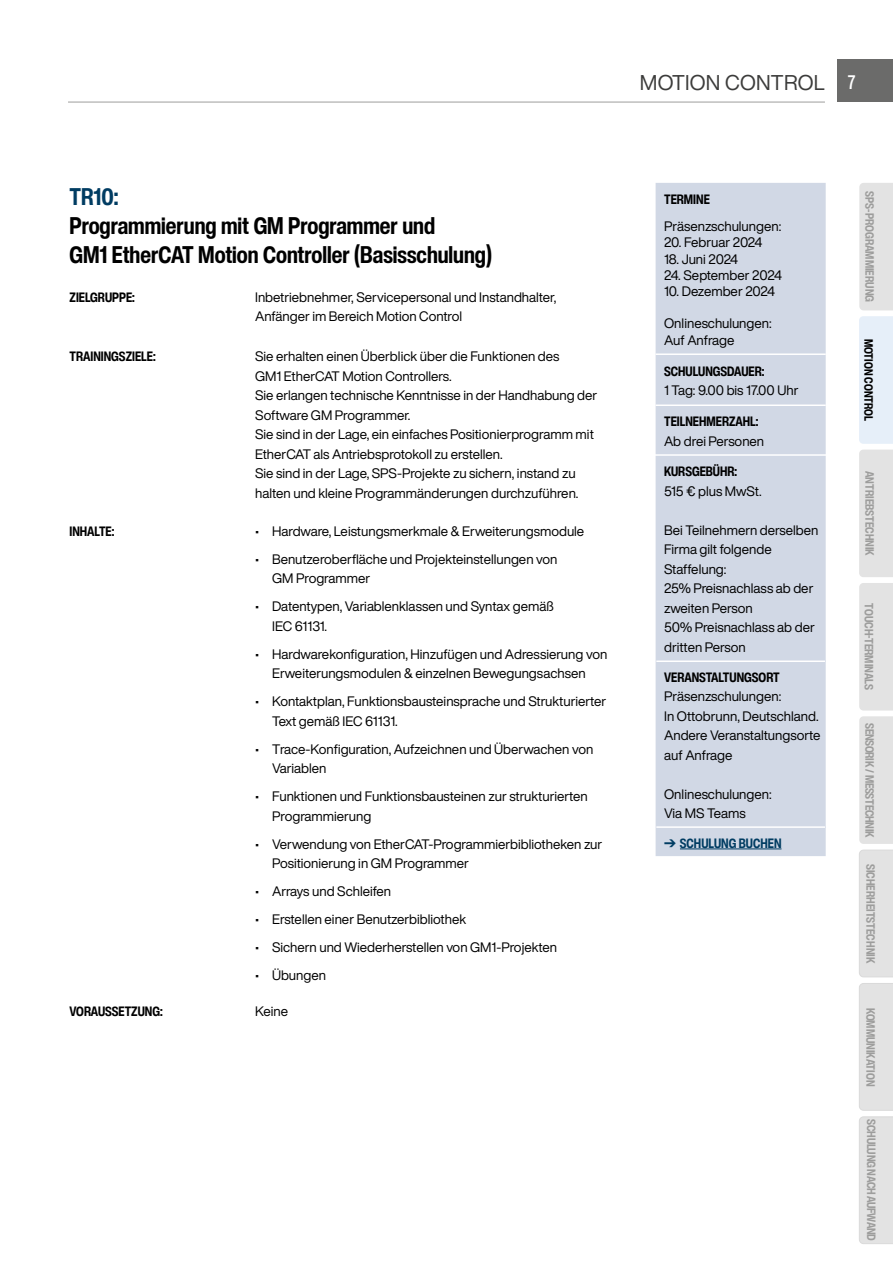
<style>
.page{position:relative;width:893px;height:1263px;background:#fff}
.page>*{position:absolute;margin:0;border:0;box-sizing:border-box;transform-origin:0 0}
.t1{font:700 condensed 24px/28.8px "Helvetica Now Display";color:#000}
.t2{font:700 condensed 24px "Helvetica Now Display";color:#003c62}
.t3{font:21px "Helvetica Now Display";letter-spacing:.01em;color:#3c3c3b}
.t4{font:13.5px/19.5px "Helvetica Now Display";color:#000}
.t5{font:700 condensed 13.5px "Helvetica Now Display";color:#000}
.t6{font:700 condensed 13.5px "Helvetica Now Display";color:#003c62}
.t7{font:700 condensed 12px "Helvetica Now Display";letter-spacing:-.005em;color:#9d9d9c}
.t8{font:700 condensed 12px "Helvetica Now Display";color:#000}
.s1{font-weight:500;font-stretch:condensed;font-size:19.5px;color:#fff}
</style>
<div class="page">
<div style="left:838px;top:60px;width:55px;height:42px;background:#6b6b6a"></div>
<hr style="left:68px;top:102px;width:757px;height:1px;background:#9d9d9c">
<div style="left:656px;top:183px;width:170px;height:673px;background:#d1d8e5"></div>
<hr style="left:656px;top:353px;width:170px;height:2px;background:#fff">
<hr style="left:656px;top:404px;width:170px;height:2px;background:#fff">
<hr style="left:655px;top:454px;width:171px;height:2px;background:#fff">
<hr style="left:656px;top:660px;width:169px;height:2px;background:#fff">
<hr style="left:656px;top:826px;width:169px;height:2px;background:#fff">
<hr style="left:680px;top:848px;width:101px;height:1px;background:#003c62">
<div style="left:859px;top:850px;width:34px;height:127px;background:#e3e3e3"></div>
<div style="left:859px;top:716px;width:34px;height:128px;background:#e3e3e3"></div>
<div style="left:859px;top:583px;width:34px;height:127px;background:#e3e3e3"></div>
<div style="left:859px;top:450px;width:34px;height:127px;background:#e3e3e3"></div>
<div style="left:859px;top:316px;width:34px;height:128px;background:#e6eff9"></div>
<div style="left:859px;top:183px;width:34px;height:127px;background:#e3e3e3"></div>
<div style="left:859px;top:983px;width:34px;height:261px;background:#e3e3e3"></div>
<svg style="left:664px;top:839px;width:12px;height:8px"></svg>
<h2 class="t3" style="left:640px;top:68px;width:217px">MOTION CONTROL <span class="s1">7</span></h2>
<h1 class="t2" style="left:70px;top:181px;width:50px">TR10:</h1>
<h1 class="t1" style="left:70px;top:211px;width:424px">Programmierung mit GM Programmer und<br>GM1 EtherCAT Motion Controller (Basisschulung)</h1>
<p class="t5" style="left:70px;top:288px;width:67px">ZIELGRUPPE:</p>
<p class="t4" style="left:255px;top:287px;width:303px">Inbetriebnehmer, Servicepersonal und Instandhalter,<br>Anfänger im Bereich Motion Control</p>
<p class="t5" style="left:70px;top:348px;width:88px">TRAININGSZIELE:</p>
<p class="t4" style="left:255px;top:347px;width:344px">Sie erhalten einen Überblick über die Funktionen des<br>GM1 EtherCAT Motion Controllers.<br>Sie erlangen technische Kenntnisse in der Handhabung der Software GM Programmer.<br>Sie sind in der Lage, ein einfaches Positionierprogramm mit EtherCAT als Antriebsprotokoll zu erstellen.<br>Sie sind in der Lage, SPS-Projekte zu sichern, instand zu halten und kleine Programmänderungen durchzuführen.</p>
<p class="t5" style="left:70px;top:522px;width:46px">INHALTE:</p>
<p class="t4" style="left:255px;top:521px;width:331px">• Hardware, Leistungsmerkmale &amp; Erweiterungsmodule</p>
<p class="t4" style="left:272px;top:549px;width:287px;text-indent:-17px">• Benutzeroberfläche und Projekteinstellungen von<br>GM Programmer</p>
<p class="t4" style="left:272px;top:596px;width:283px;text-indent:-17px">• Datentypen, Variablenklassen und Syntax gemäß<br>IEC 61131.</p>
<p class="t4" style="left:255px;top:644px;width:354px;text-align:center">• Hardwarekonfiguration, Hinzufügen und Adressierung von<br>Erweiterungsmodulen &amp; einzelnen Bewegungsachsen</p>
<p class="t4" style="left:272px;top:691px;width:336px;text-indent:-17px">• Kontaktplan, Funktionsbausteinsprache und Strukturierter<br>Text gemäß IEC 61131.</p>
<p class="t4" style="left:272px;top:739px;width:323px;text-indent:-17px">• Trace-Konfiguration, Aufzeichnen und Überwachen von<br>Variablen</p>
<p class="t4" style="left:272px;top:786px;width:317px;text-indent:-17px">• Funktionen und Funktionsbausteinen zur strukturierten<br>Programmierung</p>
<p class="t4" style="left:272px;top:834px;width:332px;text-indent:-17px">• Verwendung von EtherCAT-Programmierbibliotheken zur<br>Positionierung in GM Programmer</p>
<p class="t4" style="left:255px;top:881px;width:138px">• Arrays und Schleifen</p>
<p class="t4" style="left:255px;top:909px;width:213px">• Erstellen einer Benutzerbibliothek</p>
<p class="t4" style="left:255px;top:937px;width:303px">• Sichern und Wiederherstellen von GM1-Projekten</p>
<p class="t4" style="left:255px;top:965px;width:72px">• Übungen</p>
<p class="t5" style="left:70px;top:1002px;width:95px">VORAUSSETZUNG:</p>
<p class="t4" style="left:255px;top:1001px;width:34px">Keine</p>
<p class="t7" style="left:879px;top:1007px;width:80px;rotate:90deg">KOMMUNIKATION</p>
<p class="t7" style="left:878px;top:191px;width:112px;rotate:90deg">SPS-PROGRAMMIERUNG</p>
<p class="t5" style="left:664px;top:191px;width:47px">TERMINE</p>
<p class="t4" style="left:664px;top:217px;width:119px">Präsenzschulungen:</p>
<p class="t4" style="left:664px;top:233px;width:100px">20. Februar 2024</p>
<p class="t4" style="left:664px;top:249px;width:76px">18. Juni 2024</p>
<p class="t4" style="left:664px;top:265px;width:119px">24. September 2024</p>
<p class="t4" style="left:664px;top:281px;width:112px">10. Dezember 2024</p>
<p class="t4" style="left:664px;top:315px;width:109px;line-height:16.2px">Onlineschulungen:<br>Auf Anfrage</p>
<p class="t5" style="left:664px;top:362px;width:102px">SCHULUNGSDAUER:</p>
<p class="t4" style="left:664px;top:381px;width:136px">1 Tag: 9.00 bis 17.00 Uhr</p>
<p class="t5" style="left:664px;top:413px;width:96px">TEILNEHMERZAHL:</p>
<p class="t4" style="left:664px;top:431px;width:102px">Ab drei Personen</p>
<p class="t5" style="left:664px;top:463px;width:75px">KURSGEBÜHR:</p>
<p class="t4" style="left:664px;top:481px;width:99px">515 € plus MwSt.</p>
<p class="t4" style="left:664px;top:520px;width:156px">Bei Teilnehmern derselben<br>Firma gilt folgende<br>Staffelung:<br>25% Preisnachlass ab der zweiten Person<br>50% Preisnachlass ab der dritten Person</p>
<p class="t5" style="left:664px;top:668px;width:117px">VERANSTALTUNGSORT</p>
<p class="t4" style="left:664px;top:687px;width:158px">Präsenzschulungen:<br>In Ottobrunn, Deutschland.<br>Andere Veranstaltungsorte auf Anfrage</p>
<p class="t4" style="left:664px;top:784px;width:109px">Onlineschulungen:<br>Via MS Teams</p>
<p class="t6" style="left:680px;top:834px;width:103px">SCHULUNG BUCHEN</p>
<p class="t8" style="left:877px;top:339px;width:84px;rotate:90deg">MOTION CONTROL</p>
<p class="t7" style="left:877px;top:471px;width:87px;rotate:90deg">ANTRIEBSTECHNIK</p>
<p class="t7" style="left:877px;top:603px;width:88px;rotate:90deg">TOUCH-TERMINALS</p>
<p class="t7" style="left:878px;top:723px;width:116px;rotate:90deg">SENSORIK / MESSTECHNIK</p>
<p class="t7" style="left:879px;top:864px;width:101px;rotate:90deg">SICHERHEITSTECHNIK</p>
<p class="t7" style="left:879px;top:1119px;width:123px;rotate:90deg">SCHULUNG NACH AUFWAND</p>
</div>
